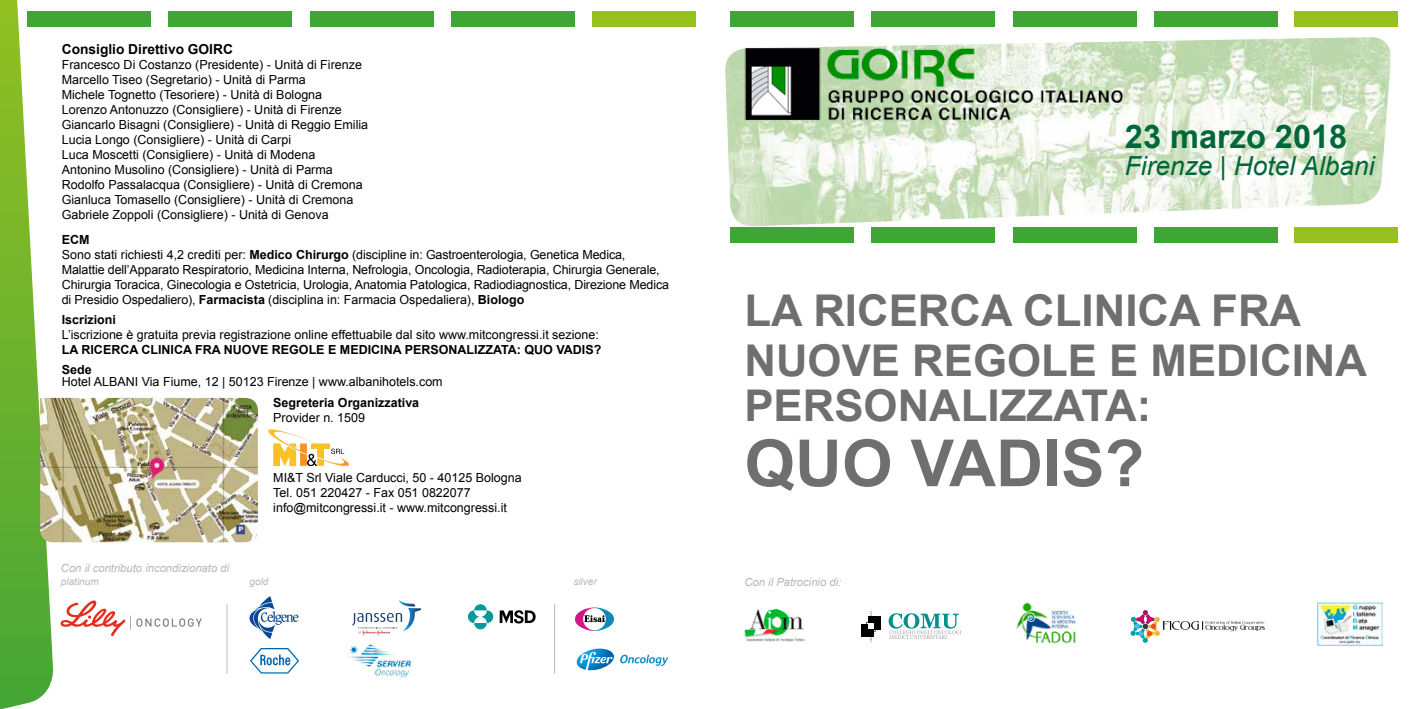
<style>
.page{position:relative;width:1418px;height:709px;background:#fff}
.page>*{position:absolute;margin:0;border:0;box-sizing:border-box;transform-origin:0 0}
.t1{font:700 65px "Arial";color:#706f6f}
.t2{font:700 43.75px/50px "Arial";color:#706f6f}
.t3{font:700 32.5px "Arial";color:#00673a}
.t4{font:italic 26.25px "Arial";color:#00673a}
.t5{font:700 13.75px "Arial";color:#000}
.t6{font:12.5px/15px "Arial";color:#000}
.t7{font:700 12.5px/20px "Arial";color:#000}
.t8{font:italic 11.25px "Arial";color:#b7b7b7}
.t9{font:italic 10px "Arial";color:#b7b7b7}
.t10{font:6.5px "Rebel Redux";color:#000}
.s1{font-weight:700}
</style>
<div class="page">
<img style="left:725px;top:37px;width:665px;height:190px">
<div style="left:730px;top:12px;width:124px;height:15px;background:#3fa535"></div>
<div style="left:871px;top:12px;width:124px;height:15px;background:#3fa535"></div>
<div style="left:1012px;top:12px;width:124px;height:15px;background:#3fa535"></div>
<div style="left:1153px;top:12px;width:124px;height:15px;background:#3fa535"></div>
<div style="left:1294px;top:12px;width:103px;height:15px;background:#95c11f"></div>
<div style="left:730px;top:227px;width:124px;height:15px;background:#3fa535"></div>
<div style="left:871px;top:227px;width:124px;height:15px;background:#3fa535"></div>
<div style="left:1012px;top:227px;width:124px;height:15px;background:#3fa535"></div>
<div style="left:1153px;top:227px;width:124px;height:15px;background:#3fa535"></div>
<div style="left:1294px;top:227px;width:103px;height:15px;background:#95c11f"></div>
<div style="left:168px;top:12px;width:124px;height:15px;background:#3fa535"></div>
<div style="left:309px;top:12px;width:124px;height:15px;background:#3fa535"></div>
<div style="left:451px;top:12px;width:123px;height:15px;background:#3fa535"></div>
<div style="left:592px;top:12px;width:103px;height:15px;background:#95c11f"></div>
<img style="left:202px;top:398px;width:56px;height:144px">
<img style="left:742px;top:47px;width:383px;height:74px">
<svg style="left:268px;top:429px;width:81px;height:37px"></svg>
<img style="left:744px;top:608px;width:61px;height:34px">
<svg style="left:1130px;top:610px;width:134px;height:33px"></svg>
<img style="left:1317px;top:602px;width:65px;height:43px">
<svg style="left:352px;top:600px;width:69px;height:35px"></svg>
<svg style="left:250px;top:648px;width:49px;height:25px"></svg>
<hr style="left:227px;top:604px;width:1px;height:69px;background:#b7b7b7">
<svg style="left:249px;top:596px;width:49px;height:43px"></svg>
<svg style="left:0;top:0;width:202px;height:709px"></svg>
<hr style="left:554px;top:604px;width:1px;height:69px;background:#b7b7b7">
<img style="left:1016px;top:602px;width:60px;height:41px">
<div style="left:868px;top:616px;width:12px;height:13px;background:#000"></div>
<div style="left:861px;top:624px;width:12px;height:13px;background:#000"></div>
<svg style="left:866px;top:622px;width:9px;height:9px"></svg>
<svg style="left:888px;top:613px;width:73px;height:26px"></svg>
<svg style="left:499px;top:610px;width:37px;height:13px"></svg>
<svg style="left:468px;top:604px;width:25px;height:25px"></svg>
<svg style="left:575px;top:607px;width:39px;height:24px"></svg>
<svg style="left:576px;top:648px;width:38px;height:22px"></svg>
<svg style="left:620px;top:654px;width:48px;height:12px"></svg>
<img style="left:348px;top:644px;width:64px;height:34px">
<p class="t5" style="left:62px;top:40px;width:135px">CONSIGLIO DIRETTIVO GOI</p>
<p class="t5" style="left:213px;top:40px;width:20px">RC</p>
<p class="t6" style="left:62px;top:57px;width:308px">Francesco Di Costanzo (Presidente) - Unità di Firenze Marcello Tiseo (Segretario) - Unità di Parma<br>Michele Tognetto (Tesoriere) - Unità di Bologna Lorenzo Antonuzzo (Consigliere) - Unità di Firenze Giancarlo Bisagni (Consigliere) - Unità di Reggio Emilia Lucia Longo (Consigliere) - Unità di Carpi<br>Luca Moscetti (Consigliere) - Unità di Modena<br>Antonino Musolino (Consigliere) - Unità di Parma Rodolfo Passalacqua (Consigliere) - Unità di Cremona Gianluca Tomasello (Consigliere) - Unità di Cremona Gabriele Zoppoli (Consigliere) - Unità di Genova</p>
<p class="t6" style="left:62px;top:232px;width:609px"><span class="s1">ECM<br></span>Sono stati richiesti 4,2 crediti per: <span class="s1">MEDICO CHIRURGO</span> (discipline in: Gastroenterologia, Genetica Medica, Malattie dell’Apparato Respiratorio, Medicina Interna, Nefrologia, Oncologia, Radioterapia, Chirurgia Generale, Chirurgia Toracica, Ginecologia e Ostetricia, Urologia, Anatomia Patologica, Radiodiagnostica, Direzione Medica di Presidio Ospedaliero), <span class="s1">FARMACISTA</span> (disciplina in: Farmacia Ospedaliera), <span class="s1">BIOLOGO</span></p>
<p class="t7" style="left:62px;top:310px;width:56px">ISCRIZIONI</p>
<p class="t6" style="left:62px;top:327px;width:538px">L’iscrizione è gratuita previa registrazione online effettuabile dal sito www.mitcongressi.it sezione:</p>
<p class="t7" style="left:62px;top:340px;width:541px">LA RICERCA CLINICA FRA NUOVE REGOLE E MEDICINA PERSONALIZZATA: QUO VADIS?<br>SEDE</p>
<p class="t6" style="left:62px;top:375px;width:49px">Hotel Albani</p>
<p class="t6" style="left:142px;top:375px;width:302px">Via Fiume, 12 | 50123 Firenze | www.albanihotels.com</p>
<p class="t7" style="left:273px;top:393px;width:147px">SEGRETERIA ORGANIZZATIVA</p>
<p class="t6" style="left:273px;top:410px;width:93px">Provider n. 1509</p>
<p class="t8" style="left:61px;top:560px;width:170px">Con il contributo incondizionato di</p>
<p class="t6" style="left:273px;top:470px;width:250px">MI&amp;T Srl Viale Carducci, 50 - 40125 Bologna<br>Tel. 051 220427 - Fax 051 0822077 info@mitcongressi.it - www.mitcongressi.it</p>
<p class="t9" style="left:61px;top:574px;width:39px">platinum</p>
<p class="t9" style="left:249px;top:574px;width:20px">gold</p>
<p class="t9" style="left:573px;top:575px;width:25px">silver</p>
<h3 class="t3" style="left:1124px;top:115px;width:224px">23 MARZO 2018</h3>
<h3 class="t4" style="left:1124px;top:149px;width:251px">Firenze | Hotel Albani</h3>
<h2 class="t2" style="left:744px;top:287px;width:624px">LA RICERCA CLINICA FRA<br>NUOVE REGOLE E MEDICINA</h2>
<h2 class="t2" style="left:744px;top:382px;width:408px">PERSONALIZZATA:</h2>
<h1 class="t1" style="left:744px;top:420px;width:401px">QUO VADIS?</h1>
<p class="t8" style="left:744px;top:574px;width:98px">Con il Patrocinio di:</p>
<p class="t10" style="left:1205px;top:623px;width:61px">Oncology Groups</p>
</div>
